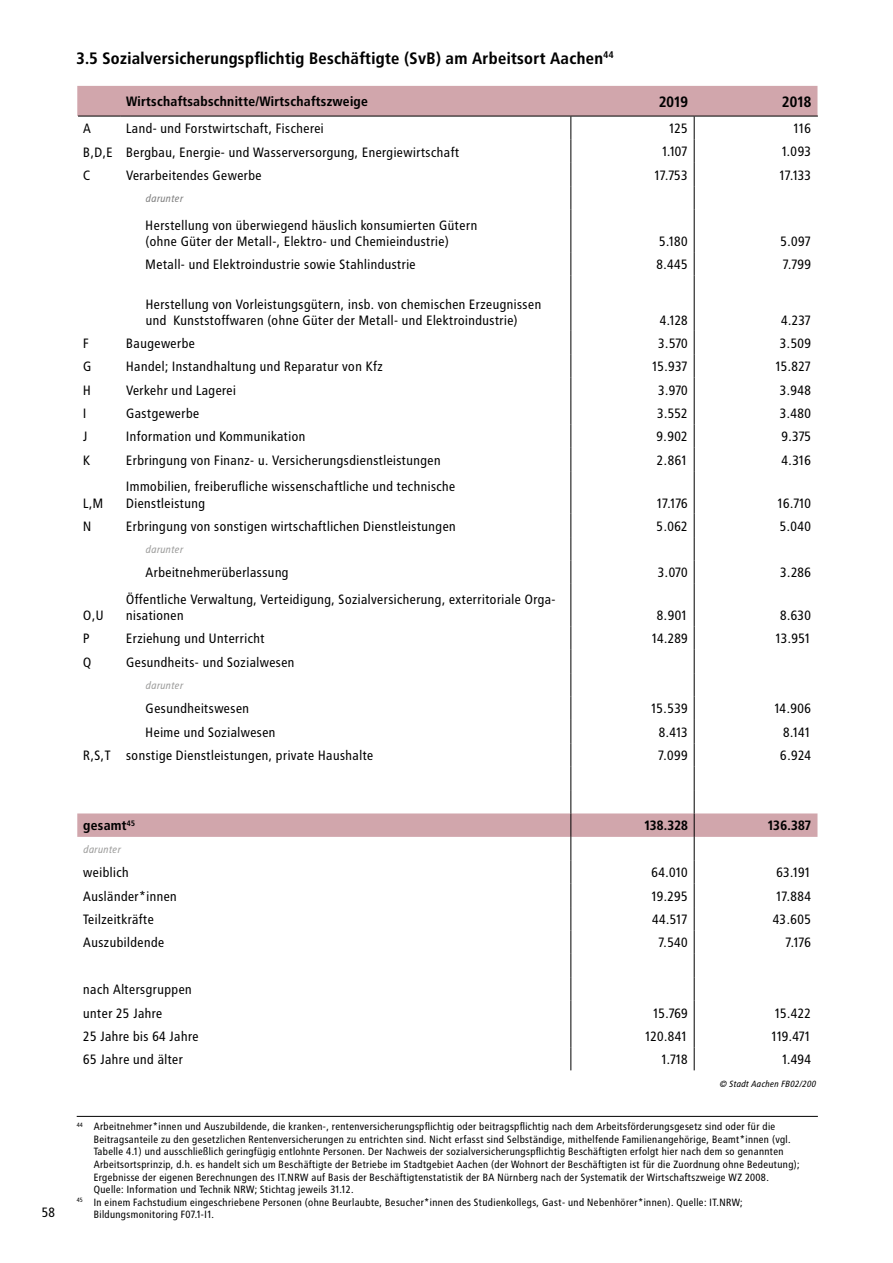
<style>
.page{position:relative;width:893px;height:1263px;background:#fff}
.page>*{position:absolute;margin:0;border:0;box-sizing:border-box;transform-origin:0 0}
.t1{font:700 16.5px "Transit Pro";color:#000}
.t2{font:700 15px "Transit Pro";letter-spacing:-.035em;color:#000}
.t3{font:13.5px/16.2px "Transit Pro";color:#000}
.t4{font:700 13.5px "Transit Pro";color:#000}
.t5{font:10.5px "Transit Pro";color:#000}
.t6{font:italic 10.5px "Transit Pro";color:#9d9d9c}
.t7{font:italic 10.5px "Transit Pro";color:#808080}
.t8{font:italic 9px "Transit Pro";color:#000}
</style>
<div class="page">
<svg style="left:77px;top:86px;width:740px;height:751px"></svg>
<svg style="left:77px;top:116px;width:740px;height:94px"></svg>
<hr style="left:78px;top:116px;width:42px;height:1px;background:#000">
<hr style="left:120px;top:116px;width:451px;height:1px;background:#000">
<hr style="left:694px;top:116px;width:124px;height:1px;background:#000">
<svg style="left:570px;top:116px;width:125px;height:94px"></svg>
<hr style="left:570px;top:210px;width:1px;height:42px;background:#000">
<hr style="left:694px;top:210px;width:1px;height:42px;background:#000">
<svg style="left:570px;top:252px;width:1px;height:24px"></svg>
<svg style="left:694px;top:252px;width:1px;height:24px"></svg>
<hr style="left:570px;top:276px;width:1px;height:55px;background:#000">
<hr style="left:694px;top:276px;width:1px;height:55px;background:#000">
<svg style="left:570px;top:331px;width:1px;height:140px"></svg>
<svg style="left:694px;top:331px;width:1px;height:140px"></svg>
<hr style="left:570px;top:471px;width:1px;height:43px;background:#000">
<hr style="left:694px;top:471px;width:1px;height:43px;background:#000">
<svg style="left:570px;top:514px;width:1px;height:70px"></svg>
<svg style="left:694px;top:514px;width:1px;height:70px"></svg>
<hr style="left:570px;top:584px;width:1px;height:42px;background:#000">
<hr style="left:694px;top:584px;width:1px;height:42px;background:#000">
<svg style="left:570px;top:626px;width:1px;height:444px"></svg>
<svg style="left:694px;top:626px;width:1px;height:444px"></svg>
<hr style="left:77px;top:1116px;width:741px;height:1px;background:#000">
<p class="t1" style="left:77px;top:49px;width:539px">3.5 Sozialversicherungspflichtig Beschäftigte (SvB) am Arbeitsort Aachen<sup>44</sup></p>
<p class="t4" style="left:126px;top:94px;width:244px">Wirtschaftsabschnitte/Wirtschaftszweige</p>
<p class="t2" style="left:659px;top:93px;width:31px">2019</p>
<p class="t2" style="left:782px;top:93px;width:31px">2018</p>
<p class="t3" style="left:83px;top:120px;width:10px">A</p>
<p class="t3" style="left:126px;top:120px;width:200px">Land- und Forstwirtschaft, Fischerei</p>
<p class="t3" style="left:669px;top:120px;width:21px">125</p>
<p class="t3" style="left:793px;top:120px;width:20px">116</p>
<p class="t3" style="left:83px;top:144px;width:378px">B,D,E Bergbau, Energie- und Wasserversorgung, Energiewirtschaft</p>
<p class="t3" style="left:662px;top:144px;width:28px">1.107</p>
<p class="t3" style="left:781px;top:144px;width:32px">1.093</p>
<p class="t3" style="left:83px;top:167px;width:9px">C</p>
<p class="t3" style="left:126px;top:167px;width:138px">Verarbeitendes Gewerbe</p>
<p class="t3" style="left:654px;top:167px;width:35px">17.753</p>
<p class="t3" style="left:779px;top:167px;width:34px">17.133</p>
<p class="t7" style="left:146px;top:192px;width:39px">darunter</p>
<p class="t3" style="left:146px;top:217px;width:334px">Herstellung von überwiegend häuslich konsumierten Gütern (ohne Güter der Metall-, Elektro- und Chemieindustrie)</p>
<p class="t3" style="left:659px;top:233px;width:31px">5.180</p>
<p class="t3" style="left:780px;top:233px;width:33px">5.097</p>
<p class="t3" style="left:146px;top:256px;width:272px">Metall- und Elektroindustrie sowie Stahlindustrie</p>
<p class="t3" style="left:657px;top:256px;width:33px">8.445</p>
<p class="t3" style="left:783px;top:256px;width:30px">7.799</p>
<p class="t3" style="left:146px;top:296px;width:397px">Herstellung von Vorleistungsgütern, insb. von chemischen Erzeugnissen und Kunststoffwaren (ohne Güter der Metall- und Elektroindustrie)</p>
<p class="t3" style="left:660px;top:312px;width:30px">4.128</p>
<p class="t3" style="left:781px;top:312px;width:32px">4.237</p>
<p class="t3" style="left:83px;top:335px;width:8px">F</p>
<p class="t3" style="left:126px;top:335px;width:71px">Baugewerbe</p>
<p class="t3" style="left:658px;top:335px;width:31px">3.570</p>
<p class="t3" style="left:780px;top:335px;width:33px">3.509</p>
<p class="t3" style="left:83px;top:358px;width:10px">G</p>
<p class="t3" style="left:126px;top:358px;width:259px">Handel; Instandhaltung und Reparatur von Kfz</p>
<p class="t3" style="left:652px;top:358px;width:38px">15.937</p>
<p class="t3" style="left:775px;top:358px;width:38px">15.827</p>
<p class="t3" style="left:83px;top:382px;width:10px">H</p>
<p class="t3" style="left:126px;top:382px;width:112px">Verkehr und Lagerei</p>
<p class="t3" style="left:658px;top:382px;width:32px">3.970</p>
<p class="t3" style="left:780px;top:382px;width:33px">3.948</p>
<p class="t3" style="left:83px;top:405px;width:5px">I</p>
<p class="t3" style="left:126px;top:405px;width:75px">Gastgewerbe</p>
<p class="t3" style="left:657px;top:405px;width:33px">3.552</p>
<p class="t3" style="left:780px;top:405px;width:33px">3.480</p>
<p class="t3" style="left:83px;top:429px;width:6px">J</p>
<p class="t3" style="left:126px;top:429px;width:181px">Information und Kommunikation</p>
<p class="t3" style="left:656px;top:429px;width:33px">9.902</p>
<p class="t3" style="left:781px;top:429px;width:32px">9.375</p>
<p class="t3" style="left:83px;top:452px;width:9px">K</p>
<p class="t3" style="left:126px;top:452px;width:316px">Erbringung von Finanz- u. Versicherungsdienstleistungen</p>
<p class="t3" style="left:657px;top:452px;width:33px">2.861</p>
<p class="t3" style="left:782px;top:452px;width:31px">4.316</p>
<p class="t3" style="left:83px;top:495px;width:22px">L,M</p>
<p class="t3" style="left:126px;top:479px;width:331px">Immobilien, freiberufliche wissenschaftliche und technische<br>Dienstleistung</p>
<p class="t3" style="left:657px;top:495px;width:33px">17.176</p>
<p class="t3" style="left:777px;top:495px;width:36px">16.710</p>
<p class="t3" style="left:83px;top:518px;width:10px">N</p>
<p class="t3" style="left:126px;top:518px;width:332px">Erbringung von sonstigen wirtschaftlichen Dienstleistungen</p>
<p class="t3" style="left:657px;top:518px;width:33px">5.062</p>
<p class="t3" style="left:780px;top:518px;width:33px">5.040</p>
<p class="t6" style="left:146px;top:543px;width:39px">darunter</p>
<p class="t3" style="left:146px;top:565px;width:145px">Arbeitnehmerüberlassung</p>
<p class="t3" style="left:658px;top:565px;width:32px">3.070</p>
<p class="t3" style="left:780px;top:565px;width:33px">3.286</p>
<p class="t3" style="left:83px;top:608px;width:22px">O,U</p>
<p class="t3" style="left:126px;top:591px;width:432px">Öffentliche Verwaltung, Verteidigung, Sozialversicherung, exterritoriale Orga&shy;nisationen</p>
<p class="t3" style="left:657px;top:608px;width:33px">8.901</p>
<p class="t3" style="left:780px;top:608px;width:33px">8.630</p>
<p class="t3" style="left:83px;top:630px;width:8px">P</p>
<p class="t3" style="left:126px;top:630px;width:140px">Erziehung und Unterricht</p>
<p class="t3" style="left:651px;top:630px;width:38px">14.289</p>
<p class="t3" style="left:775px;top:630px;width:38px">13.951</p>
<p class="t3" style="left:83px;top:654px;width:10px">Q</p>
<p class="t3" style="left:126px;top:654px;width:170px">Gesundheits- und Sozialwesen</p>
<p class="t6" style="left:146px;top:679px;width:39px">darunter</p>
<p class="t3" style="left:146px;top:701px;width:105px">Gesundheitswesen</p>
<p class="t3" style="left:651px;top:701px;width:39px">15.539</p>
<p class="t3" style="left:774px;top:701px;width:39px">14.906</p>
<p class="t3" style="left:146px;top:724px;width:132px">Heime und Sozialwesen</p>
<p class="t3" style="left:659px;top:724px;width:31px">8.413</p>
<p class="t3" style="left:783px;top:724px;width:30px">8.141</p>
<p class="t3" style="left:83px;top:747px;width:292px">R,S,T sonstige Dienstleistungen, private Haushalte</p>
<p class="t3" style="left:658px;top:747px;width:32px">7.099</p>
<p class="t3" style="left:780px;top:747px;width:33px">6.924</p>
<p class="t3" style="left:42px;top:1204px;width:15px">58</p>
<p class="t4" style="left:83px;top:818px;width:53px">gesamt<sup>45</sup></p>
<p class="t4" style="left:644px;top:818px;width:46px">138.328</p>
<p class="t4" style="left:768px;top:818px;width:45px">136.387</p>
<p class="t6" style="left:83px;top:843px;width:39px">darunter</p>
<p class="t3" style="left:83px;top:864px;width:47px">weiblich</p>
<p class="t3" style="left:651px;top:864px;width:38px">64.010</p>
<p class="t3" style="left:776px;top:864px;width:37px">63.191</p>
<p class="t3" style="left:83px;top:888px;width:95px">Ausländer*innen</p>
<p class="t3" style="left:651px;top:888px;width:38px">19.295</p>
<p class="t3" style="left:776px;top:888px;width:37px">17.884</p>
<p class="t3" style="left:83px;top:911px;width:72px">Teilzeitkräfte</p>
<p class="t3" style="left:652px;top:911px;width:38px">44.517</p>
<p class="t3" style="left:773px;top:911px;width:40px">43.605</p>
<p class="t3" style="left:83px;top:934px;width:83px">Auszubildende</p>
<p class="t3" style="left:658px;top:934px;width:32px">7.540</p>
<p class="t3" style="left:785px;top:934px;width:28px">7.176</p>
<p class="t3" style="left:83px;top:978px;width:110px;line-height:23.4px">nach Altersgruppen unter 25 Jahre</p>
<p class="t3" style="left:653px;top:1005px;width:37px">15.769</p>
<p class="t3" style="left:774px;top:1005px;width:38px">15.422</p>
<p class="t3" style="left:83px;top:1028px;width:117px">25 Jahre bis 64 Jahre</p>
<p class="t3" style="left:645px;top:1028px;width:45px">120.841</p>
<p class="t3" style="left:771px;top:1028px;width:42px">119.471</p>
<p class="t3" style="left:83px;top:1051px;width:102px">65 Jahre und älter</p>
<p class="t3" style="left:661px;top:1051px;width:28px">1.718</p>
<p class="t3" style="left:782px;top:1051px;width:31px">1.494</p>
<p class="t8" style="left:719px;top:1078px;width:98px">© Stadt Aachen FB02/200</p>
<p class="t5" style="left:77px;top:1120px;width:700px"><sup>44</sup> Arbeitnehmer*innen und Auszubildende, die kranken-, rentenversicherungspflichtig oder beitragspflichtig nach dem Arbeitsförderungsgesetz sind oder für die</p>
<p class="t5" style="left:94px;top:1133px;width:699px">Beitragsanteile zu den gesetzlichen Rentenversicherungen zu entrichten sind. Nicht erfasst sind Selbständige, mithelfende Familienangehörige, Beamt*innen (vgl.</p>
<p class="t5" style="left:94px;top:1145px;width:692px">Tabelle 4.1) und ausschließlich geringfügig entlohnte Personen. Der Nachweis der sozialversicherungspflichtig Beschäftigten erfolgt hier nach dem so genannten</p>
<p class="t5" style="left:94px;top:1158px;width:708px">Arbeitsortsprinzip, d.h. es handelt sich um Beschäftigte der Betriebe im Stadtgebiet Aachen (der Wohnort der Beschäftigten ist für die Zuordnung ohne Bedeutung);</p>
<p class="t5" style="left:94px;top:1171px;width:677px">Ergebnisse der eigenen Berechnungen des IT.NRW auf Basis der Beschäftigtenstatistik der BA Nürnberg nach der Systematik der Wirtschaftszweige WZ 2008.</p>
<p class="t5" style="left:94px;top:1183px;width:262px">Quelle: Information und Technik NRW; Stichtag jeweils 31.12.</p>
<p class="t5" style="left:77px;top:1196px;width:668px"><sup>45</sup> In einem Fachstudium eingeschriebene Personen (ohne Beurlaubte, Besucher*innen des Studienkollegs, Gast- und Nebenhörer*innen). Quelle: IT.NRW;</p>
<p class="t5" style="left:94px;top:1208px;width:122px">Bildungsmonitoring F07.1-I1.</p>
</div>
